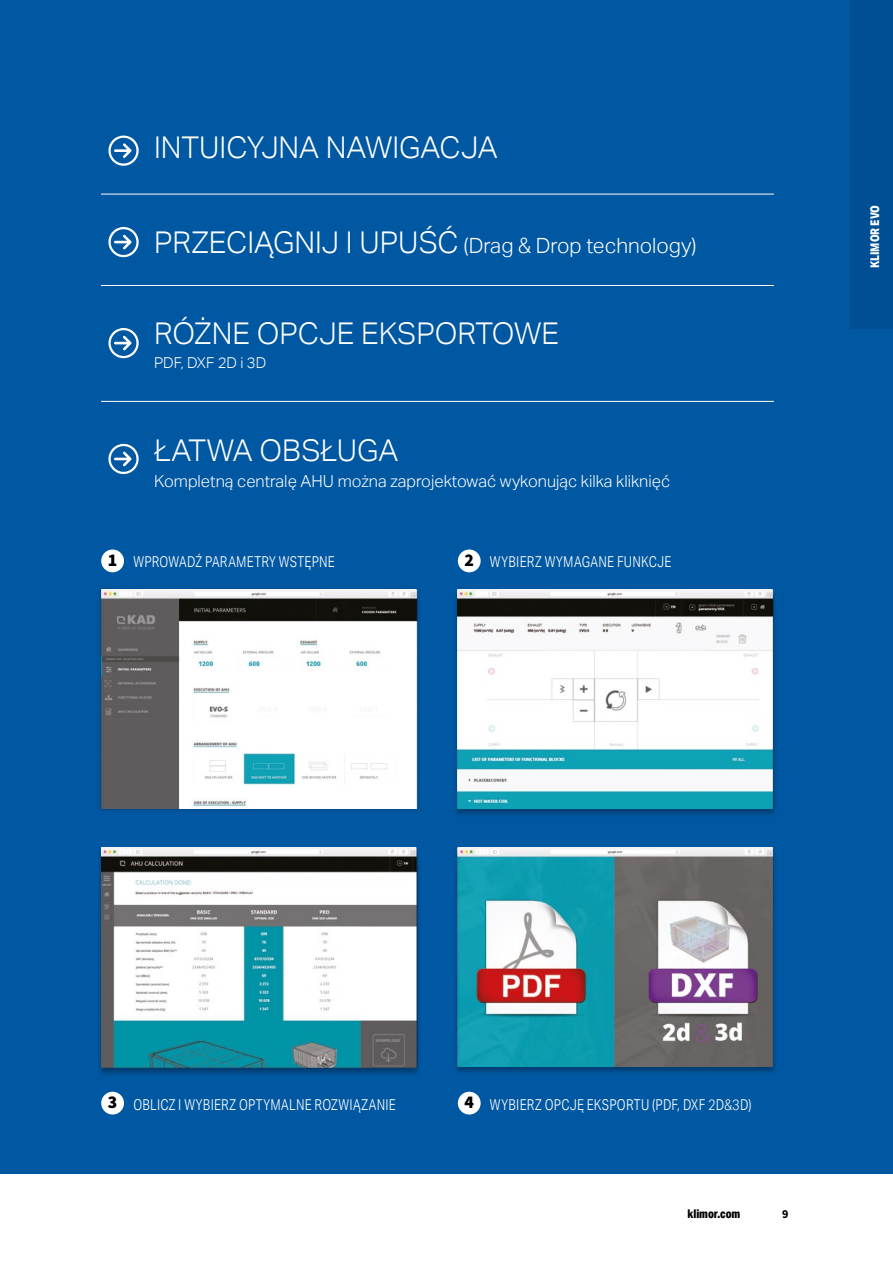
<style>
.page{position:relative;width:893px;height:1263px;background:#fff}
.page>*{position:absolute;margin:0;border:0;box-sizing:border-box;transform-origin:0 0}
.t1{font:300 30px "Aktiv Grotesk";color:#fff}
.t2{font:300 21px "Aktiv Grotesk";color:#fff}
.t3{font:900 17.55px "Source Sans Pro";color:#000}
.t4{font:300 16.5px "Aktiv Grotesk";color:#fff}
.t5{font:300 15px "Aktiv Grotesk Cd";letter-spacing:.02em;color:#fff}
.t6{font:300 15px "Aktiv Grotesk";color:#fff}
.t7{font:800 12px "Aktiv Grotesk Cd";color:#000}
.t8{font:800 12px "Aktiv Grotesk Cd";color:#fff}
.t9{font:700 12px "Source Sans Pro";color:#000}
.s1{font-size:30px}
</style>
<div class="page">
<div style="left:0;top:0;width:893px;height:1173px;background:#0058a2"></div>
<svg style="left:108px;top:227px;width:31px;height:30px"></svg>
<svg style="left:108px;top:136px;width:31px;height:30px"></svg>
<svg style="left:108px;top:328px;width:31px;height:30px"></svg>
<svg style="left:108px;top:444px;width:31px;height:30px"></svg>
<div style="left:97px;top:586px;width:324px;height:227px;background:#000;opacity:.3"></div>
<img style="left:101px;top:590px;width:316px;height:218px">
<div style="left:97px;top:848px;width:324px;height:229px;background:#000;opacity:.3"></div>
<img style="left:101px;top:848px;width:316px;height:220px">
<div style="left:453px;top:590px;width:325px;height:227px;background:#000;opacity:.3"></div>
<img style="left:457px;top:590px;width:317px;height:218px">
<div style="left:453px;top:848px;width:325px;height:227px;background:#000;opacity:.3"></div>
<img style="left:457px;top:848px;width:316px;height:218px">
<div style="left:101px;top:549px;width:23px;height:23px;background:#fff;border-radius:50%"></div>
<div style="left:458px;top:549px;width:23px;height:23px;background:#fff;border-radius:50%"></div>
<div style="left:101px;top:1092px;width:23px;height:22px;background:#fff;border-radius:50%"></div>
<div style="left:458px;top:1092px;width:23px;height:22px;background:#fff;border-radius:50%"></div>
<hr style="left:101px;top:401px;width:673px;height:1px;background:#fff">
<hr style="left:101px;top:285px;width:673px;height:1px;background:#fff">
<hr style="left:101px;top:194px;width:673px;height:1px;background:#fff">
<div style="left:850px;top:0;width:43px;height:158px;background:#004f94"></div>
<div style="left:850px;top:158px;width:43px;height:158px;background:#004f94"></div>
<div style="left:850px;top:316px;width:43px;height:12px;background:#004f94"></div>
<h1 class="t1" style="left:154px;top:130px;width:345px">INTUICYJNA NAWIGACJA</h1>
<h2 class="t2" style="left:154px;top:233px;width:544px"><span class="s1">PRZECIĄGNIJ I UPUŚĆ</span> (Drag &amp; Drop technology)</h2>
<h1 class="t1" style="left:154px;top:316px;width:407px">RÓŻNE OPCJE EKSPORTOWE</h1>
<p class="t6" style="left:154px;top:354px;width:114px">PDF, DXF 2D i 3D</p>
<h1 class="t1" style="left:154px;top:433px;width:246px">ŁATWA OBSŁUGA</h1>
<p class="t4" style="left:154px;top:471px;width:518px">Kompletną centralę AHU można zaprojektować wykonując kilka kliknięć</p>
<p class="t5" style="left:133px;top:553px;width:203px">WPROWADŹ PARAMETRY WSTĘPNE</p>
<p class="t5" style="left:490px;top:553px;width:183px">WYBIERZ WYMAGANE FUNKCJE</p>
<p class="t3" style="left:108px;top:548px;width:11px">1</p>
<p class="t3" style="left:464px;top:548px;width:11px">2</p>
<p class="t8" style="left:867px;top:268px;width:65px;rotate:-90deg">KLIMOR EVO</p>
<p class="t3" style="left:108px;top:1090px;width:11px">3</p>
<p class="t3" style="left:464px;top:1090px;width:11px">4</p>
<p class="t5" style="left:133px;top:1096px;width:264px">OBLICZ I WYBIERZ OPTYMALNE ROZWIĄZANIE</p>
<p class="t5" style="left:490px;top:1096px;width:263px">WYBIERZ OPCJĘ EKSPORTU (PDF, DXF 2D&amp;3D)</p>
<p class="t7" style="left:687px;top:1206px;width:54px">klimor.com</p>
<p class="t9" style="left:782px;top:1206px;width:8px">9</p>
</div>
